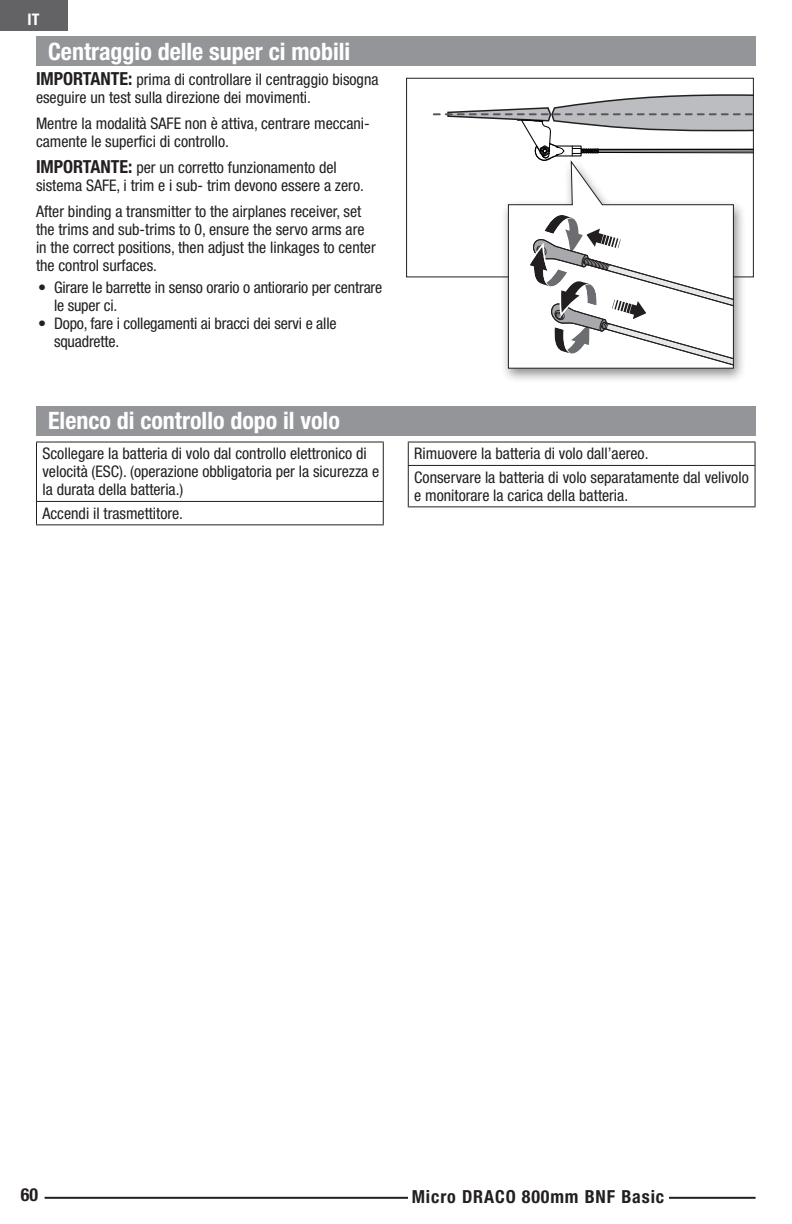
<style>
.page{position:relative;width:792px;height:1224px;background:#fff}
.page>*{position:absolute;margin:0;border:0;box-sizing:border-box;transform-origin:0 0}
.EFL_Main_Header{font:700 condensed 24px "Helvetica Neue LT Std";color:#fff}
.t1{font:700 condensed 18px "Helvetica Neue LT Std";letter-spacing:.05em;color:#231f20}
.EFL_Body_Copy{font:condensed 16px/18px "Helvetica Neue LT Std";color:#231f20}
.EFL_Numbered_list{font:condensed 16px/18px "Helvetica Neue LT Std";color:#231f20}
.t2{font:700 condensed 16px "Helvetica Neue LT Std";color:#fff}
.s1{font-weight:700;font-size:18px}
</style>
<div class="page">
<div style="left:0;top:0;width:67px;height:31px;background:#636366"></div>
<hr style="left:45px;top:1197px;width:711px;height:2px;background:#231f20">
<div style="left:408px;top:1190px;width:260px;height:14px;background:#fff"></div>
<div style="left:36px;top:36px;width:720px;height:30px;background:#939598"></div>
<div style="left:36px;top:406px;width:720px;height:30px;background:#939598"></div>
<svg style="left:36px;top:442px;width:348px;height:82px"></svg>
<hr style="left:36px;top:524px;width:348px;height:1px;background:#231f20">
<svg style="left:408px;top:442px;width:348px;height:64px"></svg>
<hr style="left:408px;top:465px;width:348px;height:1px;background:#231f20">
<hr style="left:408px;top:466px;width:1px;height:40px;background:#231f20">
<hr style="left:755px;top:466px;width:1px;height:40px;background:#231f20">
<hr style="left:408px;top:506px;width:348px;height:1px;background:#231f20">
<svg style="left:434px;top:94px;width:318px;height:63px"></svg>
<div style="left:406px;top:78px;width:348px;height:199px;border:1px solid #231f20"></div>
<div style="left:500px;top:157px;width:247px;height:227px;background:#231f20;opacity:.5"></div>
<svg style="left:507px;top:159px;width:227px;height:210px"></svg>
<p class="t2" style="left:28px;top:10px;width:13px">IT</p>
<p class="EFL_Main_Header" style="left:48px;top:36px;width:304px">Centraggio delle super ci mobili</p>
<p class="EFL_Body_Copy" style="left:36px;top:70px;width:344px"><span class="s1">IMPORTANTE:</span> prima di controllare il centraggio bisogna eseguire un test sulla direzione dei movimenti.</p>
<p class="EFL_Body_Copy" style="left:36px;top:114px;width:335px">Mentre la modalità SAFE non è attiva, centrare meccani&shy;camente le superfici di controllo.</p>
<p class="EFL_Body_Copy" style="left:36px;top:158px;width:329px"><span class="s1">IMPORTANTE:</span> per un corretto funzionamento del sistema SAFE, i trim e i sub- trim devono essere a zero.</p>
<p class="EFL_Body_Copy" style="left:36px;top:202px;width:341px">After binding a transmitter to the airplanes receiver, set the trims and sub-trims to 0, ensure the servo arms are in the correct positions, then adjust the linkages to center the control surfaces.</p>
<p class="EFL_Body_Copy" style="left:54px;top:278px;width:330px;text-indent:-16px">• Girare le barrette in senso orario o antiorario per centrare le super ci.</p>
<p class="EFL_Body_Copy" style="left:54px;top:314px;width:284px;text-indent:-16px">• Dopo, fare i collegamenti ai bracci dei servi e alle squadrette.</p>
<p class="EFL_Main_Header" style="left:48px;top:406px;width:293px">Elenco di controllo dopo il volo</p>
<p class="EFL_Numbered_list" style="left:42px;top:445px;width:338px">Scollegare la batteria di volo dal controllo elettronico di velocità (ESC). (operazione obbligatoria per la sicurezza e la durata della batteria.)</p>
<p class="EFL_Numbered_list" style="left:42px;top:504px;width:142px">Accendi il trasmettitore.</p>
<p class="EFL_Numbered_list" style="left:414px;top:445px;width:236px">Rimuovere la batteria di volo dall’aereo.</p>
<p class="EFL_Numbered_list" style="left:414px;top:468px;width:336px">Conservare la batteria di volo separatamente dal velivolo e monitorare la carica della batteria.</p>
<p class="t1" style="left:21px;top:1184px;width:19px">60</p>
<p class="t1" style="left:412px;top:1186px;width:254px">Micro DRACO 800mm BNF Basic</p>
</div>
